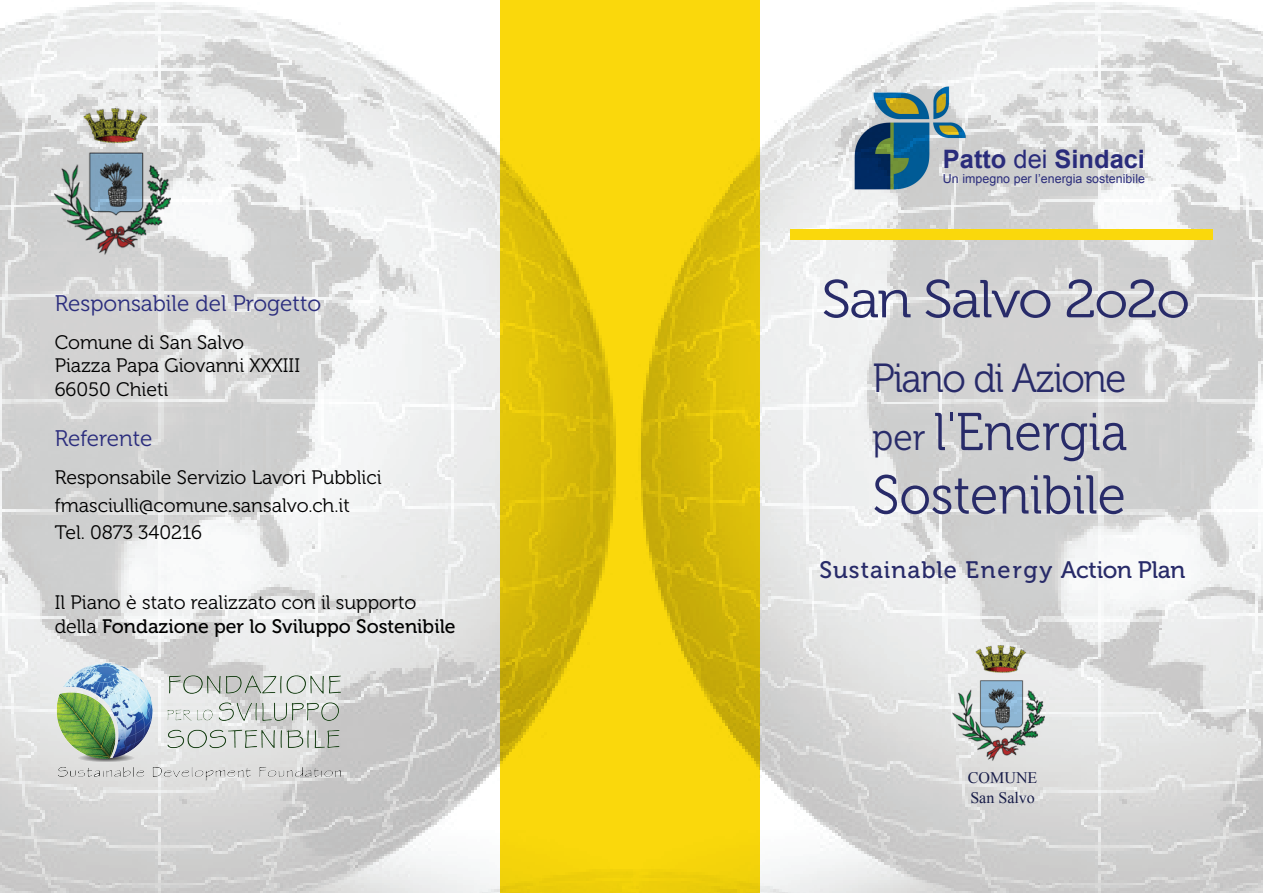
<style>
.page{position:relative;width:1263px;height:893px;background:#fff}
.page>*{position:absolute;margin:0;border:0;box-sizing:border-box;transform-origin:0 0}
.t1{font:54.6px "Museo 300";letter-spacing:-.005em;color:#282b69;scale:.95 1}
.t2{font:53.25px "Museo 300";letter-spacing:-.035em;color:#282b69;scale:1.07 1}
.t3{font:53.1px "Museo 300";color:#282b69;scale:.95 1}
.t4{font:40.5px "Museo 300";letter-spacing:-.035em;color:#282b69;scale:.95 1}
.t5{font:700 25.5px "Arial";color:#2a2c7b}
.t6{font:23.85px "Museo 500";letter-spacing:.04em;color:#282b69}
.t7{font:22.5px "Museo 300";color:#2a2c7d}
.t8{font:19.5px/23.4px "Museo 300";color:#000}
.t9{font:16.05px/19.2px "Times New Roman";color:#171c48}
.t10{font:12.45px "Arial";letter-spacing:.005em;color:#2a2c7b}
.s1{font-family:"Museo 500"}
.s2{font-weight:400}
.s3{font-size:51.45px}
.s4{font-size:37.5px}
</style>
<div class="page">
<img style="left:0;top:0;width:517px;height:893px">
<img style="left:517px;top:0;width:746px;height:893px">
<img style="left:950px;top:645px;width:94px;height:100px">
<img style="left:51px;top:109px;width:120px;height:152px">
<div style="left:790px;top:230px;width:422px;height:10px;background:#fad80c"></div>
<img style="left:789px;top:64px;width:219px;height:158px">
<img style="left:40px;top:745px;width:1186px;height:148px">
<img style="left:47px;top:645px;width:305px;height:146px">
<p class="t7" style="left:55px;top:291px;width:268px">Responsabile del Progetto</p>
<p class="t8" style="left:55px;top:331px;width:247px">Comune di San Salvo<br>Piazza Papa Giovanni XXXIII<br>66050 Chieti</p>
<p class="t7" style="left:55px;top:426px;width:99px">Referente</p>
<p class="t8" style="left:55px;top:463px;width:328px;line-height:27.8px">Responsabile Servizio Lavori Pubblici fmasciulli@comune.sansalvo.ch.it<br>Tel. 0873 340216</p>
<p class="t8" style="left:55px;top:591px;width:402px">Il Piano è stato realizzato con il supporto della <span class="s1">Fondazione per lo Sviluppo Sostenibile</span></p>
<p class="t5" style="left:943px;top:142px;width:204px">Patto <span class="s2">dei</span> Sindaci</p>
<p class="t10" style="left:943px;top:170px;width:204px">Un impegno per l’energia sostenibile</p>
<p class="t2" style="left:821px;top:270px;width:346px">San Salvo 2<span class="s3">o</span>2<span class="s3">o</span></p>
<p class="t4" style="left:872px;top:356px;width:269px">Piano di Azione</p>
<p class="t3" style="left:872px;top:403px;width:270px"><span class="s4">per</span> l'Energia</p>
<p class="t1" style="left:872px;top:465px;width:268px">Sostenibile</p>
<p class="t6" style="left:819px;top:557px;width:367px">Sustainable Energy Action Plan</p>
<p class="t9" style="left:968px;top:768px;width:71px">COMUNE<br>San Salvo</p>
</div>
